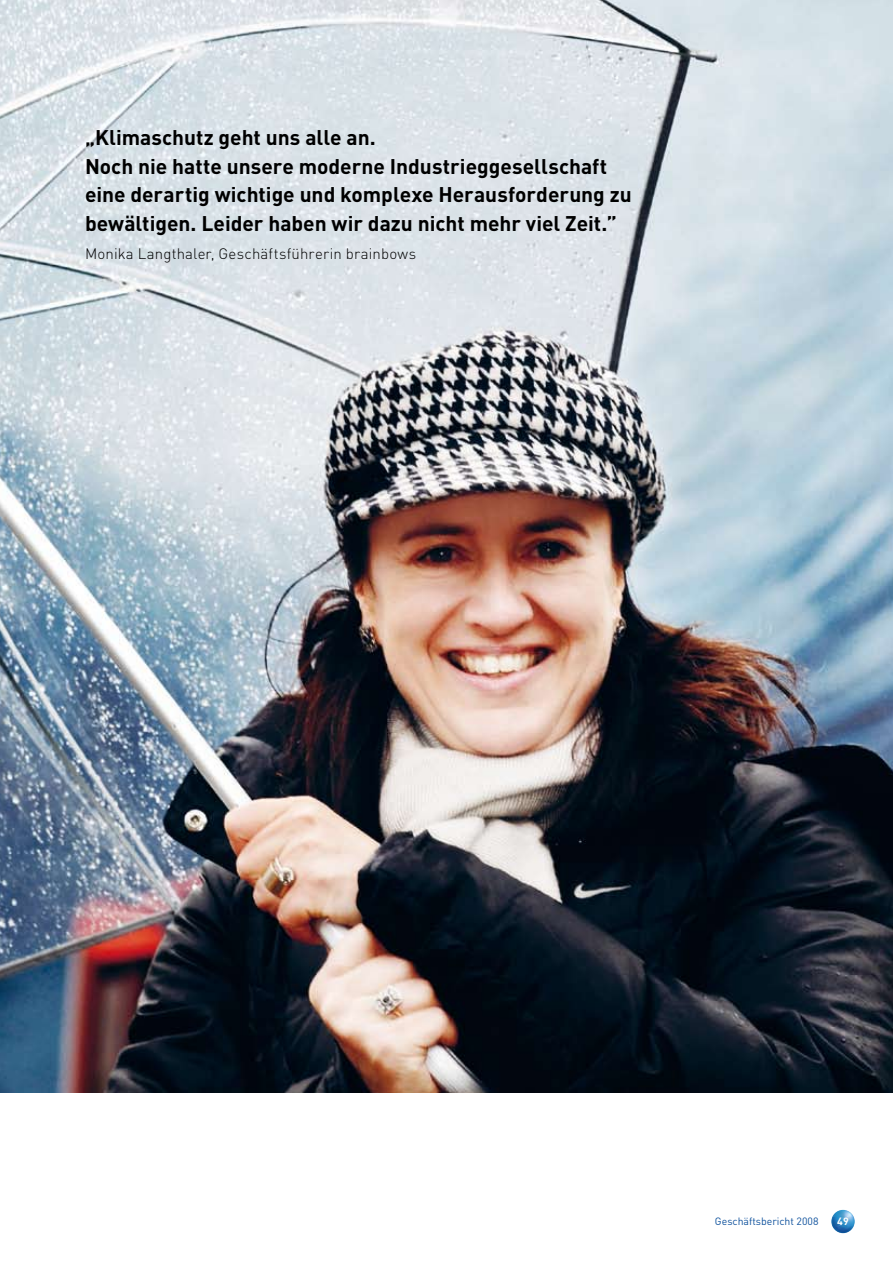
<style>
.page{position:relative;width:893px;height:1263px;background:#fff}
.page>*{position:absolute;margin:0;border:0;box-sizing:border-box;transform-origin:0 0}
.t1{font:700 21px/28.5px "DIN";color:#000}
.t2{font:300 15px "DIN";letter-spacing:.01em;color:#000}
.t3{font:10.5px "DIN";color:#0f529d}
.t4{font:700 10.5px "DIN";color:#fff}
</style>
<div class="page">
<img style="left:831px;top:1210px;width:24px;height:23px">
<img style="left:0;top:0;width:893px;height:1093px">
<p class="t1" style="left:85px;top:122px;width:548px">„Klimaschutz geht uns alle an.<br>Noch nie hatte unsere moderne Industrieggesellschaft eine derartig wichtige und komplexe Herausforderung zu bewältigen. Leider haben wir dazu nicht mehr viel Zeit.”</p>
<p class="t2" style="left:85px;top:244px;width:333px">Monika Langthaler, Geschäftsführerin brainbows</p>
<p class="t3" style="left:715px;top:1214px;width:105px">Geschäftsbericht 2008</p>
<p class="t4" style="left:837px;top:1214px;width:7px">49</p>
</div>
